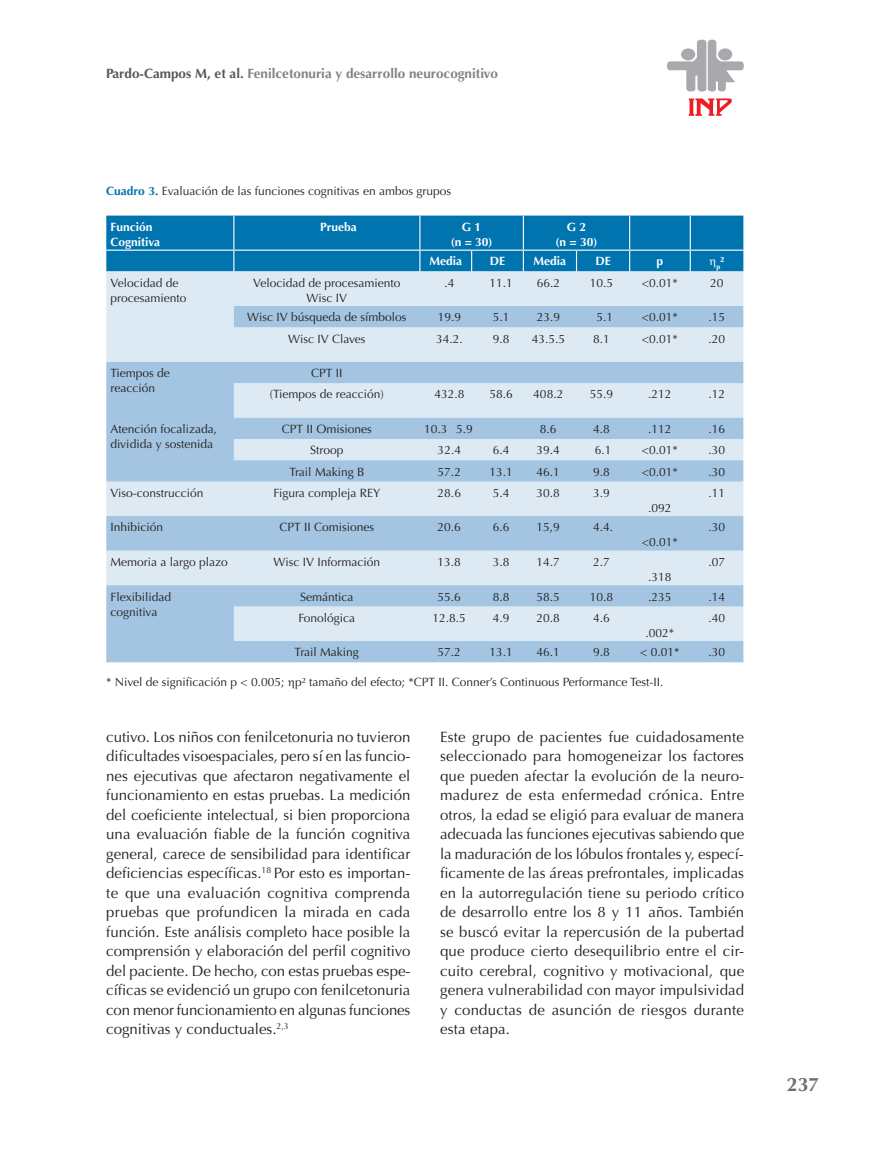
<style>
.page{position:relative;width:893px;height:1149px;background:#fff}
.page>*{position:absolute;margin:0;border:0;box-sizing:border-box;transform-origin:0 0}
.t1{font:700 19.5px "Optima";color:#6c6d70}
.t2{font:15px/19.5px "Optima";color:#231f20;text-align:justify}
.t3{font:700 13.5px "Optima";color:#808285}
.t4{font:12px/15px "Optima";color:#231f20}
.t5{font:700 12px/15px "Optima";color:#fff;text-align:center}
.t6{font:700 6.9px "Optima";color:#fff}
.s1{color:#57585a}
.s2{font-weight:700;color:#0074ae}
</style>
<div class="page">
<svg style="left:689px;top:98px;width:43px;height:18px"></svg>
<svg style="left:667px;top:39px;width:77px;height:53px"></svg>
<div style="left:718px;top:48px;width:14px;height:12px;background:#a8a9ad;border-radius:50%"></div>
<div style="left:106px;top:271px;width:637px;height:35px;background:#ddeaf4"></div>
<svg style="left:106px;top:306px;width:637px;height:356px;background:#c0d7ea"></svg>
<svg style="left:106px;top:215px;width:637px;height:56px;background:#0a79b1"></svg>
<p class="t3" style="left:106px;top:66px;width:393px"><span class="s1">Pardo-Campos M, et al.</span> Fenilcetonuria y desarrollo neurocognitivo</p>
<p class="t4" style="left:106px;top:183px;width:346px"><span class="s2">Cuadro 3.</span> Evaluación de las funciones cognitivas en ambos grupos</p>
<p class="t5" style="left:111px;top:219px;width:51px;text-align:left">Función<br>Cognitiva</p>
<p class="t5" style="left:320px;top:219px;width:38px">Prueba</p>
<p class="t5" style="left:451px;top:219px;width:43px">G 1<br>(n = 30)</p>
<p class="t5" style="left:555px;top:219px;width:43px">G 2<br>(n = 30)</p>
<p class="t5" style="left:429px;top:254px;width:34px">Media</p>
<p class="t5" style="left:490px;top:254px;width:17px">DE</p>
<p class="t5" style="left:534px;top:254px;width:34px">Media</p>
<p class="t5" style="left:595px;top:254px;width:17px">DE</p>
<p class="t5" style="left:657px;top:254px;width:8px">p</p>
<p class="t6" style="left:716px;top:263px;width:9px">p<sup>²</sup></p>
<p class="t4" style="left:111px;top:275px;width:78px">Velocidad de procesamiento</p>
<p class="t4" style="left:253px;top:275px;width:149px;text-align:center">Velocidad de procesamiento<br>Wisc IV</p>
<p class="t4" style="left:444px;top:275px;width:12px">.4</p>
<p class="t4" style="left:489px;top:275px;width:25px">11.1</p>
<p class="t4" style="left:537px;top:275px;width:25px">66.2</p>
<p class="t4" style="left:590px;top:275px;width:25px">10.5</p>
<p class="t4" style="left:642px;top:275px;width:37px">&lt;0.01*</p>
<p class="t4" style="left:710px;top:275px;width:15px">20</p>
<p class="t4" style="left:247px;top:310px;width:161px">Wisc IV búsqueda de símbolos</p>
<p class="t4" style="left:438px;top:310px;width:25px">19.9</p>
<p class="t4" style="left:493px;top:310px;width:18px">5.1</p>
<p class="t4" style="left:537px;top:310px;width:25px">23.9</p>
<p class="t4" style="left:596px;top:310px;width:18px">5.1</p>
<p class="t4" style="left:642px;top:310px;width:37px">&lt;0.01*</p>
<p class="t4" style="left:708px;top:310px;width:18px">.15</p>
<p class="t4" style="left:288px;top:331px;width:79px">Wisc IV Claves</p>
<p class="t4" style="left:436px;top:331px;width:28px">34.2.</p>
<p class="t4" style="left:493px;top:331px;width:18px">9.8</p>
<p class="t4" style="left:532px;top:331px;width:35px">43.5.5</p>
<p class="t4" style="left:593px;top:331px;width:18px">8.1</p>
<p class="t4" style="left:642px;top:331px;width:37px">&lt;0.01*</p>
<p class="t4" style="left:708px;top:331px;width:18px">.20</p>
<p class="t4" style="left:111px;top:365px;width:61px">Tiempos de reacción</p>
<p class="t4" style="left:270px;top:362px;width:115px;line-height:21.3px;text-align:center">CPT II<br>(Tiempos de reacción)</p>
<p class="t4" style="left:434px;top:387px;width:32px">432.8</p>
<p class="t4" style="left:489px;top:387px;width:25px">58.6</p>
<p class="t4" style="left:533px;top:387px;width:32px">408.2</p>
<p class="t4" style="left:590px;top:387px;width:25px">55.9</p>
<p class="t4" style="left:648px;top:387px;width:25px">.212</p>
<p class="t4" style="left:708px;top:387px;width:18px">.12</p>
<p class="t4" style="left:111px;top:421px;width:108px">Atención focalizada, dividida y sostenida</p>
<p class="t4" style="left:282px;top:421px;width:92px">CPT II Omisiones</p>
<p class="t4" style="left:424px;top:421px;width:50px">10.3 5.9</p>
<p class="t4" style="left:540px;top:421px;width:18px">8.6</p>
<p class="t4" style="left:593px;top:421px;width:18px">4.8</p>
<p class="t4" style="left:648px;top:421px;width:25px">.112</p>
<p class="t4" style="left:708px;top:421px;width:18px">.16</p>
<p class="t4" style="left:310px;top:443px;width:35px">Stroop</p>
<p class="t4" style="left:438px;top:443px;width:25px">32.4</p>
<p class="t4" style="left:493px;top:443px;width:18px">6.4</p>
<p class="t4" style="left:537px;top:443px;width:25px">39.4</p>
<p class="t4" style="left:595px;top:443px;width:18px">6.1</p>
<p class="t4" style="left:642px;top:443px;width:37px">&lt;0.01*</p>
<p class="t4" style="left:708px;top:443px;width:18px">.30</p>
<p class="t4" style="left:289px;top:464px;width:76px">Trail Making B</p>
<p class="t4" style="left:438px;top:464px;width:25px">57.2</p>
<p class="t4" style="left:489px;top:464px;width:25px">13.1</p>
<p class="t4" style="left:537px;top:464px;width:25px">46.1</p>
<p class="t4" style="left:593px;top:464px;width:18px">9.8</p>
<p class="t4" style="left:642px;top:464px;width:37px">&lt;0.01*</p>
<p class="t4" style="left:708px;top:464px;width:18px">.30</p>
<p class="t4" style="left:110px;top:485px;width:94px">Viso-construcción</p>
<p class="t4" style="left:273px;top:485px;width:108px">Figura compleja REY</p>
<p class="t4" style="left:438px;top:485px;width:25px">28.6</p>
<p class="t4" style="left:493px;top:485px;width:18px">5.4</p>
<p class="t4" style="left:537px;top:485px;width:25px">30.8</p>
<p class="t4" style="left:593px;top:485px;width:18px">3.9</p>
<p class="t4" style="left:708px;top:485px;width:18px">.11</p>
<p class="t4" style="left:648px;top:500px;width:25px">.092</p>
<p class="t4" style="left:110px;top:520px;width:54px">Inhibición</p>
<p class="t4" style="left:279px;top:520px;width:96px">CPT II Comisiones</p>
<p class="t4" style="left:438px;top:520px;width:25px">20.6</p>
<p class="t4" style="left:493px;top:520px;width:18px">6.6</p>
<p class="t4" style="left:537px;top:520px;width:25px">15,9</p>
<p class="t4" style="left:593px;top:520px;width:22px">4.4.</p>
<p class="t4" style="left:708px;top:520px;width:18px">.30</p>
<p class="t4" style="left:642px;top:535px;width:37px">&lt;0.01*</p>
<p class="t4" style="left:110px;top:554px;width:119px">Memoria a largo plazo</p>
<p class="t4" style="left:274px;top:554px;width:108px">Wisc IV Información</p>
<p class="t4" style="left:438px;top:554px;width:25px">13.8</p>
<p class="t4" style="left:493px;top:554px;width:18px">3.8</p>
<p class="t4" style="left:537px;top:554px;width:25px">14.7</p>
<p class="t4" style="left:593px;top:554px;width:18px">2.7</p>
<p class="t4" style="left:708px;top:554px;width:18px">.07</p>
<p class="t4" style="left:648px;top:569px;width:25px">.318</p>
<p class="t4" style="left:110px;top:589px;width:62px">Flexibilidad cognitiva</p>
<p class="t4" style="left:300px;top:589px;width:55px">Semántica</p>
<p class="t4" style="left:438px;top:589px;width:25px">55.6</p>
<p class="t4" style="left:493px;top:589px;width:18px">8.8</p>
<p class="t4" style="left:537px;top:589px;width:25px">58.5</p>
<p class="t4" style="left:590px;top:589px;width:25px">10.8</p>
<p class="t4" style="left:648px;top:589px;width:25px">.235</p>
<p class="t4" style="left:708px;top:589px;width:18px">.14</p>
<p class="t4" style="left:298px;top:610px;width:58px">Fonológica</p>
<p class="t4" style="left:433px;top:610px;width:35px">12.8.5</p>
<p class="t4" style="left:493px;top:610px;width:18px">4.9</p>
<p class="t4" style="left:537px;top:610px;width:25px">20.8</p>
<p class="t4" style="left:593px;top:610px;width:18px">4.6</p>
<p class="t4" style="left:708px;top:610px;width:18px">.40</p>
<p class="t4" style="left:645px;top:625px;width:30px">.002*</p>
<p class="t4" style="left:295px;top:644px;width:66px">Trail Making</p>
<p class="t4" style="left:438px;top:644px;width:25px">57.2</p>
<p class="t4" style="left:489px;top:644px;width:25px">13.1</p>
<p class="t4" style="left:537px;top:644px;width:25px">46.1</p>
<p class="t4" style="left:593px;top:644px;width:18px">9.8</p>
<p class="t4" style="left:640px;top:644px;width:41px">&lt; 0.01*</p>
<p class="t4" style="left:708px;top:644px;width:18px">.30</p>
<p class="t4" style="left:106px;top:674px;width:559px">* Nivel de significación p &lt; 0.005; p² tamaño del efecto; *CPT II. Conner’s Continuous Performance Test-II.</p>
<p class="t2" style="left:106px;top:726px;width:306px">cutivo. Los niños con fenilcetonuria no tuvieron dificultades visoespaciales, pero sí en las funcio&shy;nes ejecutivas que afectaron negativamente el funcionamiento en estas pruebas. La medición del coeficiente intelectual, si bien proporciona una evaluación fiable de la función cognitiva general, carece de sensibilidad para identificar deficiencias específicas.<sup>18</sup> Por esto es importan&shy;te que una evaluación cognitiva comprenda pruebas que profundicen la mirada en cada función. Este análisis completo hace posible la comprensión y elaboración del perfil cognitivo del paciente. De hecho, con estas pruebas espe&shy;cíficas se evidenció un grupo con fenilcetonuria con menor funcionamiento en algunas funciones cognitivas y conductuales.<sup>2,3</sup></p>
<p class="t2" style="left:440px;top:726px;width:306px">Este grupo de pacientes fue cuidadosamente seleccionado para homogeneizar los factores que pueden afectar la evolución de la neuro&shy;madurez de esta enfermedad crónica. Entre otros, la edad se eligió para evaluar de manera adecuada las funciones ejecutivas sabiendo que la maduración de los lóbulos frontales y, especí&shy;ficamente de las áreas prefrontales, implicadas en la autorregulación tiene su periodo crítico de desarrollo entre los 8 y 11 años. También se buscó evitar la repercusión de la pubertad que produce cierto desequilibrio entre el cir&shy;cuito cerebral, cognitivo y motivacional, que genera vulnerabilidad con mayor impulsividad y conductas de asunción de riesgos durante esta etapa.</p>
<h1 class="t1" style="left:787px;top:1072px;width:34px">237</h1>
</div>
